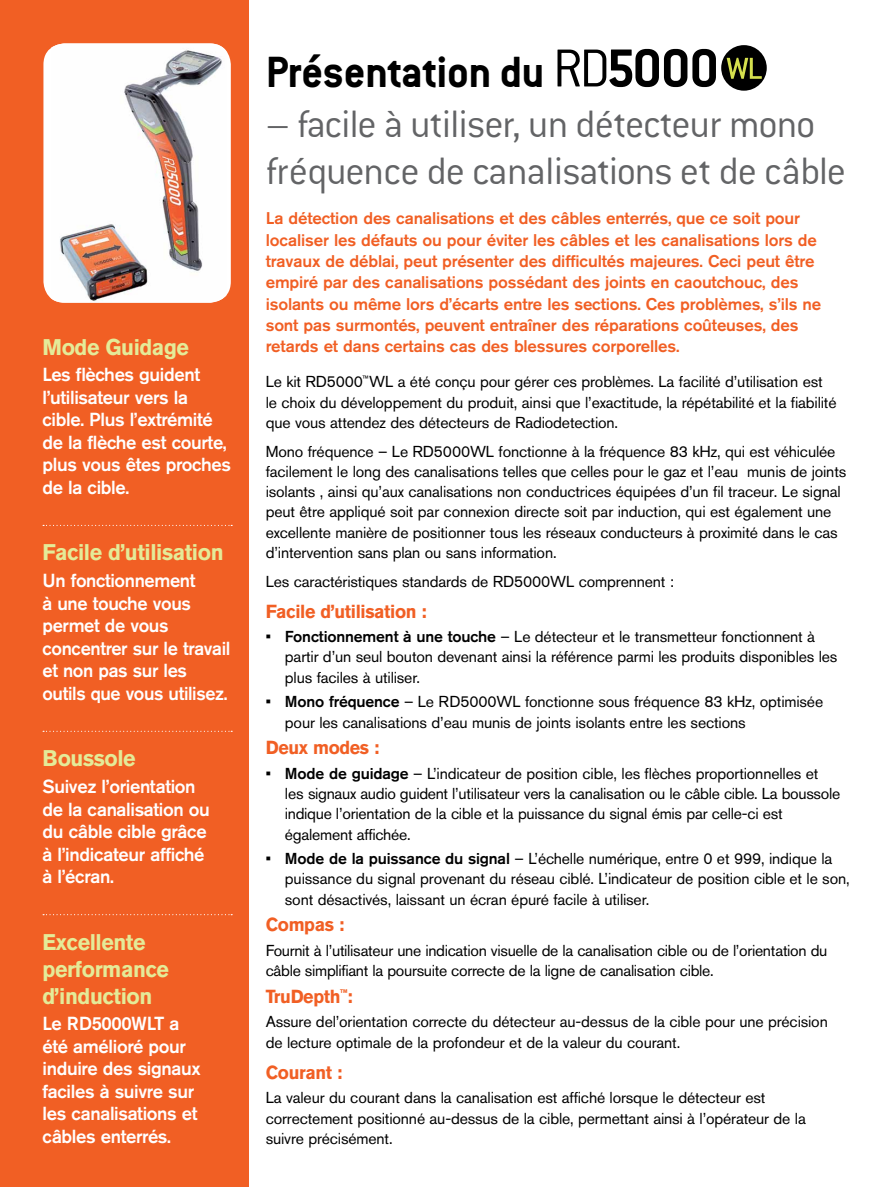
<style>
.page{position:relative;width:893px;height:1187px;background:#fff}
.page>*{position:absolute;margin:0;border:0;box-sizing:border-box;transform-origin:0 0}
.t1{font:700 48px "Conduit ITC Std";letter-spacing:-.01em;color:#000}
.t2{font:300 42px/46.5px "Conduit ITC Std";letter-spacing:-.025em;color:#636466}
.t3{font:700 22.5px/27px "Akzidenz Grotesk BE";letter-spacing:-.02em;color:#e4eb98;scale:.95 1}
.t4{font:500 18.75px/22.5px "Akzidenz Grotesk BE";letter-spacing:-.02em;color:#fff}
.t5{font:700 18.75px "Akzidenz Grotesk BE";letter-spacing:-.02em;color:#f15f24;scale:.95 1}
.t6{font:500 16.8px/21.3px "Akzidenz Grotesk BE";letter-spacing:-.01em;color:#f15f24}
.t7{font:15.75px/20.2px "Akzidenz Grotesk BE";letter-spacing:-.01em;color:#000}
.s1{font-weight:500}
</style>
<div class="page">
<div style="left:721px;top:45px;width:46px;height:46px;background:#000;border-radius:50%"></div>
<svg style="left:727px;top:58px;width:35px;height:21px"></svg>
<svg style="left:557px;top:49px;width:159px;height:38px"></svg>
<div style="left:0;top:0;width:249px;height:1186px;background:#f15f24"></div>
<svg style="left:43px;top:525px;width:189px;height:1px"></svg>
<svg style="left:43px;top:730px;width:189px;height:1px"></svg>
<svg style="left:43px;top:914px;width:189px;height:1px"></svg>
<div style="left:43px;top:43px;width:188px;height:259px;background:#fff;border-radius:21px"></div>
<img style="left:51px;top:43px;width:175px;height:259px">
<h1 class="t1" style="left:266px;top:43px;width:280px">Présentation du</h1>
<h2 class="t2" style="left:266px;top:100px;width:582px">– facile à utiliser, un détecteur mono fréquence de canalisations et de câble</h2>
<p class="t6" style="left:266px;top:207px;width:557px">La détection des canalisations et des câbles enterrés, que ce soit pour localiser les défauts ou pour éviter les câbles et les canalisations lors de travaux de déblai, peut présenter des difficultés majeures. Ceci peut être empiré par des canalisations possédant des joints en caoutchouc, des isolants ou même lors d’écarts entre les sections. Ces problèmes, s’ils ne sont pas surmontés, peuvent entraîner des réparations coûteuses, des</p>
<h3 class="t3" style="left:43px;top:333px;width:156px">Mode Guidage</h3>
<p class="t6" style="left:266px;top:335px;width:415px">retards et dans certains cas des blessures corporelles.</p>
<p class="t4" style="left:43px;top:363px;width:190px">Les flèches guident l’utilisateur vers la cible. Plus l’extrémité de la flèche est courte, plus vous êtes proches de la cible.</p>
<p class="t7" style="left:266px;top:371px;width:572px">Le kit RD5000<sup>™</sup>WL a été conçu pour gérer ces problèmes. La facilité d’utilisation est le choix du développement du produit, ainsi que l’exactitude, la répétabilité et la fiabilité que vous attendez des détecteurs de Radiodetection.</p>
<p class="t7" style="left:266px;top:441px;width:582px">Mono fréquence – Le RD5000WL fonctionne à la fréquence 83 kHz, qui est véhiculée facilement le long des canalisations telles que celles pour le gaz et l’eau munis de joints isolants , ainsi qu’aux canalisations non conductrices équipées d’un fil traceur. Le signal peut être appliqué soit par connexion directe soit par induction, qui est également une excellente manière de positionner tous les réseaux conducteurs à proximité dans le cas d’intervention sans plan ou sans information.</p>
<p class="t7" style="left:266px;top:571px;width:410px">Les caractéristiques standards de RD5000WL comprennent :</p>
<p class="t5" style="left:266px;top:600px;width:171px">Facile d’utilisation :</p>
<p class="t7" style="left:285px;top:626px;width:554px;text-indent:-19px"><span class="s1">• Fonctionnement à une touche</span> – Le détecteur et le transmetteur fonctionnent à partir d’un seul bouton devenant ainsi la référence parmi les produits disponibles les plus faciles à utiliser.</p>
<p class="t7" style="left:285px;top:691px;width:540px;text-indent:-19px"><span class="s1">• Mono fréquence</span> – Le RD5000WL fonctionne sous fréquence 83 kHz, optimisée pour les canalisations d’eau munis de joints isolants entre les sections</p>
<p class="t5" style="left:266px;top:736px;width:121px">Deux modes :</p>
<p class="t7" style="left:285px;top:763px;width:557px;text-indent:-19px"><span class="s1">• Mode de guidage</span> – L’indicateur de position cible, les flèches proportionnelles et les signaux audio guident l’utilisateur vers la canalisation ou le câble cible. La boussole indique l’orientation de la cible et la puissance du signal émis par celle-ci est également affichée.</p>
<p class="t7" style="left:285px;top:848px;width:566px;text-indent:-19px"><span class="s1">• Mode de la puissance du signal</span> – L’échelle numérique, entre 0 et 999, indique la puissance du signal provenant du réseau ciblé. L’indicateur de position cible et le son, sont désactivés, laissant un écran épuré facile à utiliser.</p>
<p class="t5" style="left:266px;top:913px;width:84px">Compas :</p>
<p class="t7" style="left:266px;top:940px;width:563px">Fournit à l’utilisateur une indication visuelle de la canalisation cible ou de l’orientation du câble simplifiant la poursuite correcte de la ligne de canalisation cible.</p>
<p class="t5" style="left:266px;top:985px;width:93px">TruDepth<sup>™</sup>:</p>
<p class="t7" style="left:266px;top:1011px;width:564px">Assure del’orientation correcte du détecteur au-dessus de la cible pour une précision de lecture optimale de la profondeur et de la valeur du courant.</p>
<p class="t5" style="left:266px;top:1061px;width:82px">Courant :</p>
<p class="t7" style="left:266px;top:1087px;width:542px">La valeur du courant dans la canalisation est affiché lorsque le détecteur est correctement positionné au-dessus de la cible, permettant ainsi à l’opérateur de la suivre précisément.</p>
<h3 class="t3" style="left:43px;top:539px;width:192px">Facile d’utilisation</h3>
<p class="t4" style="left:43px;top:569px;width:190px">Un fonctionnement<br>à une touche vous permet de vous concentrer sur le travail et non pas sur les outils que vous utilisez.</p>
<h3 class="t3" style="left:43px;top:744px;width:100px">Boussole</h3>
<p class="t4" style="left:43px;top:774px;width:169px">Suivez l’orientation de la canalisation ou du câble cible grâce à l’indicateur affiché à l’écran.</p>
<h3 class="t3" style="left:43px;top:928px;width:135px">Excellente performance d’induction</h3>
<p class="t4" style="left:43px;top:1012px;width:160px">Le RD5000WLT a été amélioré pour induire des signaux faciles à suivre sur les canalisations et câbles enterrés.</p>
</div>
